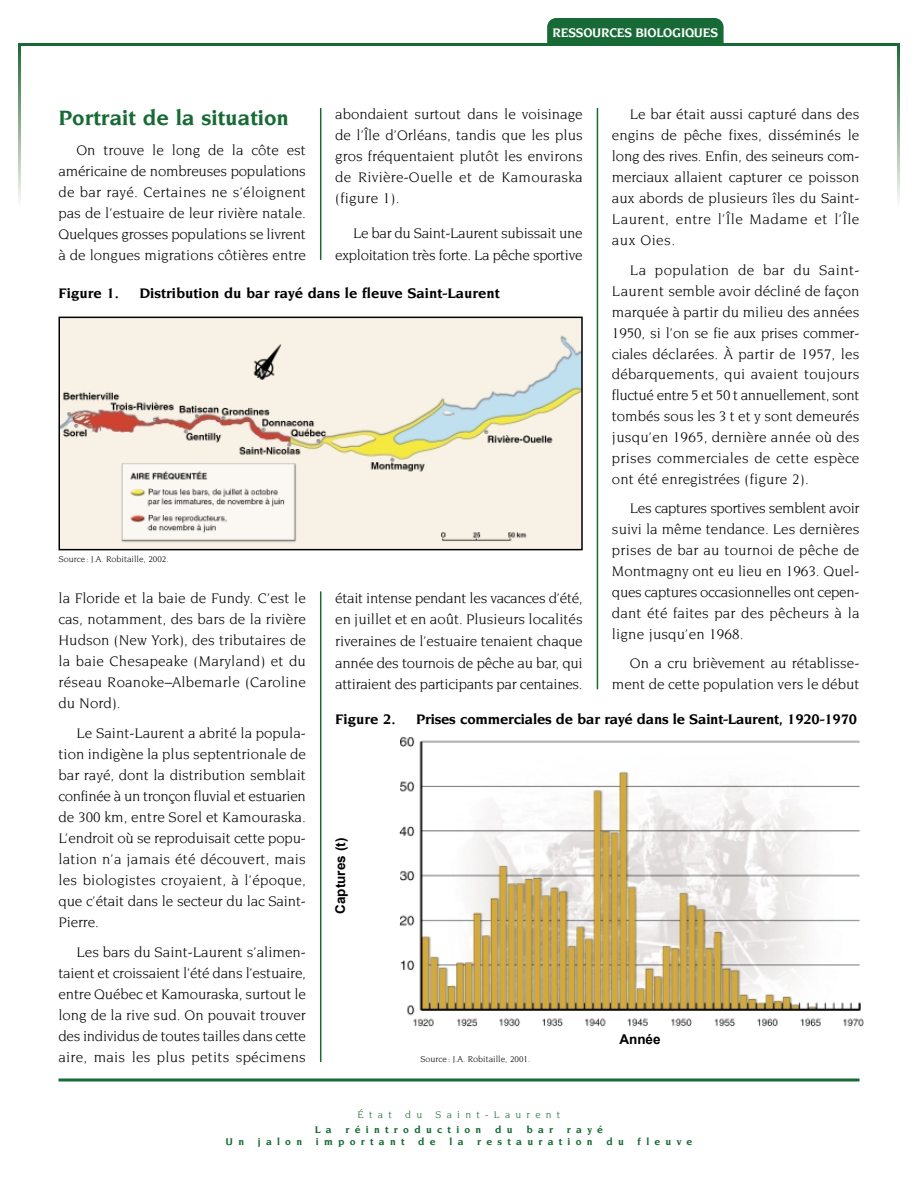
<style>
.page{position:relative;width:918px;height:1188px;background:#fff}
.page>*{position:absolute;margin:0;border:0;box-sizing:border-box;transform-origin:0 0}
.t1{font:700 22.5px "Novarese";color:#176a35}
.t2{font:15px/21px "Novarese";color:#000;text-align:justify}
.t3{font:700 15px "Novarese";color:#000}
.t4{font:15px/21.6px "Novarese";letter-spacing:-.02em;color:#000;text-align:right}
.t5{font:700 13.5px "Novarese";letter-spacing:-.02em;color:#fff;scale:.94 1}
.t6{font:700 13.5px "Arial";color:#000}
.t7{font:700 10.5px "Novarese";letter-spacing:.5em;color:#176a35}
.t8{font:10.5px "Novarese";letter-spacing:.5em;color:#176a35}
.t9{font:9px "Novarese";color:#000}
</style>
<div class="page">
<img style="left:399px;top:737px;width:465px;height:290px">
<svg style="left:58px;top:1078px;width:802px;height:4px;background:#508f67"></svg>
<div style="left:547px;top:18px;width:177px;height:25px;background:#176a35"></div>
<hr style="left:18px;top:43px;width:882px;height:3px;background:#176a35">
<svg style="left:897px;top:46px;width:3px;height:155px"></svg>
<svg style="left:18px;top:46px;width:3px;height:155px"></svg>
<hr style="left:320px;top:108px;width:1px;height:152px;background:#176a35">
<hr style="left:597px;top:108px;width:1px;height:581px;background:#176a35">
<img style="left:61px;top:320px;width:519px;height:227px">
<div style="left:58px;top:317px;width:525px;height:233px;border:2px solid #000"></div>
<hr style="left:320px;top:591px;width:1px;height:471px;background:#176a35">
<p class="t5" style="left:553px;top:27px;width:178px">RESSOURCES BIOLOGIQUES</p>
<p class="t2" style="left:335px;top:105px;width:249px">abondaient surtout dans le voisinage de l’Île d’Orléans, tandis que les plus gros fréquentaient plutôt les environs de Rivière-Ouelle et de Kamouraska (figure 1).</p>
<p class="t4" style="left:335px;top:223px;width:249px">Le bar du Saint-Laurent subissait une exploitation très forte. La pêche sportive</p>
<p class="t2" style="left:612px;top:105px;width:249px;text-indent:18px">Le bar était aussi capturé dans des engins de pêche fixes, disséminés le long des rives. Enfin, des seineurs com&shy;merciaux allaient capturer ce poisson aux abords de plusieurs îles du Saint-Laurent, entre l’Île Madame et l’Île aux Oies.</p>
<p class="t2" style="left:612px;top:261px;width:249px;text-indent:18px">La population de bar du Saint-Laurent semble avoir décliné de façon marquée à partir du milieu des années 1950, si l’on se fie aux prises commer&shy;ciales déclarées. À partir de 1957, les débarquements, qui avaient toujours fluctué entre 5 et 50 t annuellement, sont tombés sous les 3 t et y sont demeurés jusqu’en 1965, dernière année où des prises commerciales de cette espèce ont été enregistrées (figure 2).</p>
<p class="t2" style="left:612px;top:499px;width:249px;text-indent:18px">Les captures sportives semblent avoir suivi la même tendance. Les dernières prises de bar au tournoi de pêche de Montmagny ont eu lieu en 1963. Quel&shy;ques captures occasionnelles ont cepen&shy;dant été faites par des pêcheurs à la ligne jusqu’en 1968.</p>
<p class="t2" style="left:612px;top:654px;width:249px;text-align:right">On a cru brièvement au rétablisse&shy;ment de cette population vers le début</p>
<h1 class="t1" style="left:58px;top:108px;width:232px">Portrait de la situation</h1>
<p class="t2" style="left:58px;top:140px;width:249px;text-indent:18px">On trouve le long de la côte est américaine de nombreuses populations de bar rayé. Certaines ne s’éloignent pas de l’estuaire de leur rivière natale.<br>Quelques grosses populations se livrent à de longues migrations côtières entre</p>
<p class="t3" style="left:58px;top:286px;width:62px">Figure 1.</p>
<p class="t3" style="left:140px;top:286px;width:362px">Distribution du bar rayé dans le fleuve Saint-Laurent</p>
<p class="t9" style="left:59px;top:555px;width:111px">Source : J.A. Robitaille, 2002.</p>
<p class="t2" style="left:335px;top:588px;width:249px;line-height:21.6px">était intense pendant les vacances d’été, en juillet et en août. Plusieurs localités riveraines de l’estuaire tenaient chaque année des tournois de pêche au bar, qui attiraient des participants par centaines.</p>
<p class="t3" style="left:335px;top:713px;width:62px">Figure 2.</p>
<p class="t3" style="left:416px;top:713px;width:442px">Prises commerciales de bar rayé dans le Saint-Laurent, 1920-1970</p>
<p class="t2" style="left:58px;top:588px;width:249px">la Floride et la baie de Fundy. C’est le cas, notamment, des bars de la rivière Hudson (New York), des tributaires de la baie Chesapeake (Maryland) et du réseau Roanoke–Albemarle (Caroline du Nord).</p>
<p class="t2" style="left:58px;top:723px;width:249px;text-indent:18px">Le Saint-Laurent a abrité la popula&shy;tion indigène la plus septentrionale de bar rayé, dont la distribution semblait confinée à un tronçon fluvial et estuarien de 300 km, entre Sorel et Kamouraska.<br>L’endroit où se reproduisait cette popu&shy;lation n’a jamais été découvert, mais les biologistes croyaient, à l’époque, que c’était dans le secteur du lac Saint-Pierre.</p>
<p class="t2" style="left:58px;top:942px;width:249px;text-indent:18px">Les bars du Saint-Laurent s’alimen&shy;taient et croissaient l’été dans l’estuaire, entre Québec et Kamouraska, surtout le long de la rive sud. On pouvait trouver des individus de toutes tailles dans cette aire, mais les plus petits spécimens</p>
<p class="t6" style="left:331px;top:914px;width:78px;rotate:-90deg">Captures (t)</p>
<p class="t6" style="left:619px;top:1030px;width:43px">Année</p>
<p class="t9" style="left:420px;top:1055px;width:111px">Source : J.A. Robitaille, 2001.</p>
<p class="t8" style="left:357px;top:1110px;width:36px">État</p>
<p class="t8" style="left:405px;top:1110px;width:18px">d u</p>
<p class="t8" style="left:436px;top:1110px;width:126px">Saint-Laurent</p>
<p class="t7" style="left:315px;top:1125px;width:18px">L a</p>
<p class="t7" style="left:346px;top:1125px;width:137px">réintroduction</p>
<p class="t7" style="left:495px;top:1125px;width:19px">d u</p>
<p class="t7" style="left:526px;top:1125px;width:28px">bar</p>
<p class="t7" style="left:567px;top:1125px;width:38px">rayé</p>
<p class="t7" style="left:226px;top:1137px;width:20px">U n</p>
<p class="t7" style="left:258px;top:1137px;width:46px">jalon</p>
<p class="t7" style="left:316px;top:1137px;width:90px">important</p>
<p class="t7" style="left:418px;top:1137px;width:19px">d e</p>
<p class="t7" style="left:450px;top:1137px;width:16px">l a</p>
<p class="t7" style="left:477px;top:1137px;width:117px">restauration</p>
<p class="t7" style="left:606px;top:1137px;width:19px">d u</p>
<p class="t7" style="left:638px;top:1137px;width:56px">fleuve</p>
</div>
